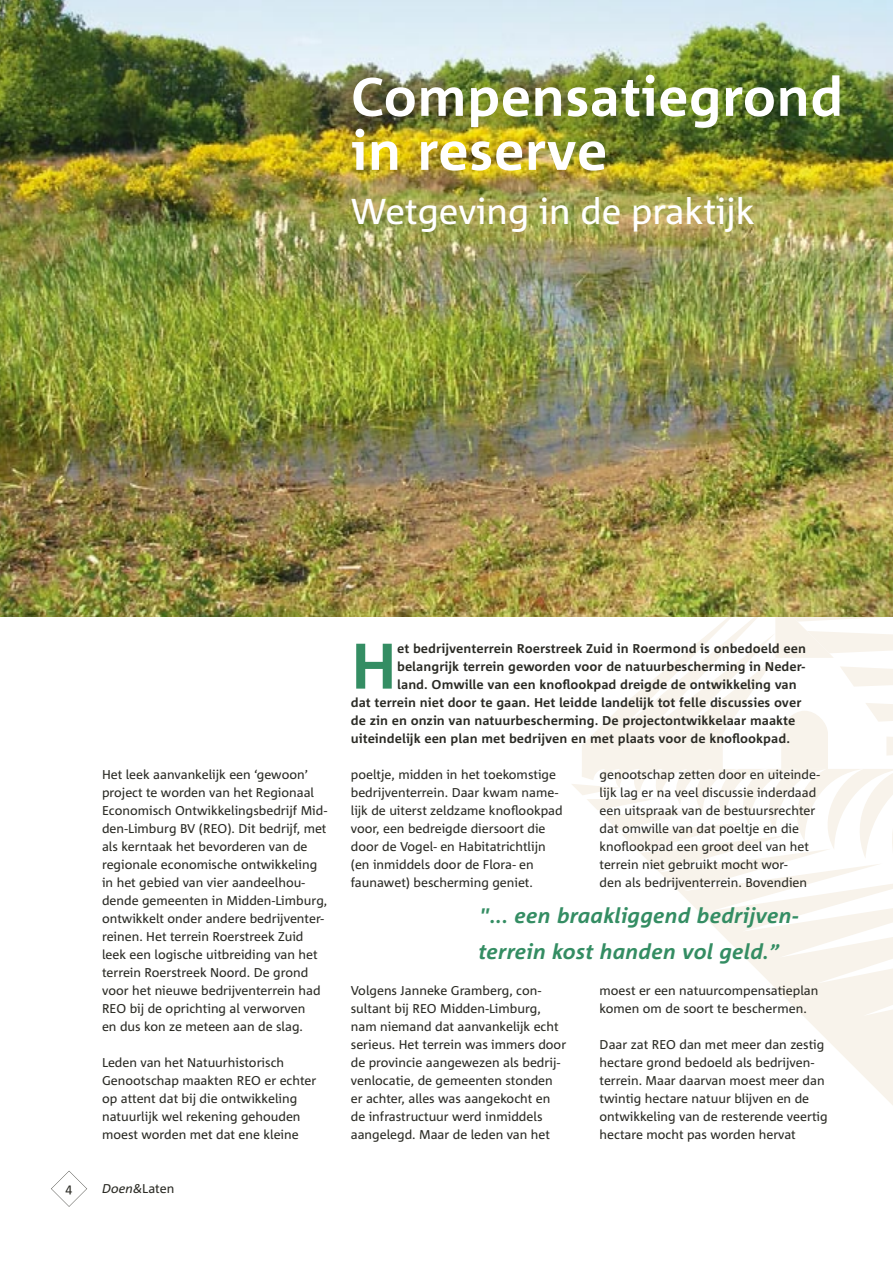
<style>
.page{position:relative;width:893px;height:1263px;background:#fff}
.page>*{position:absolute;margin:0;border:0;box-sizing:border-box;transform-origin:0 0}
.t1{font:64.35px "Agrofont Vet";color:#348d63}
.t2{font:54px/54px "Agrofont Vet";color:#fff}
.t3{font:36px "Agrofont Normaal";color:#fff}
.t4{font:21px/36px "Agrofont Vet Cursief";color:#348d63}
.t5{font:12.75px/18px "Agrofont Normaal";color:#2b2b25}
.t6{font:12.75px "Agrofont Vet";color:#2b2b25}
.t7{font:12.75px "Agrofont Normaal Cursief";color:#2b2b25}
.s1{font-family:"Agrofont Normaal"}
</style>
<div class="page">
<svg style="left:677px;top:889px;width:216px;height:216px"></svg>
<svg style="left:572px;top:617px;width:321px;height:272px"></svg>
<img style="left:0;top:0;width:893px;height:617px">
<svg style="left:51px;top:1171px;width:36px;height:36px"></svg>
<h2 class="t2" style="left:351px;top:72px;width:494px">Compensatiegrond in reserve</h2>
<h3 class="t3" style="left:351px;top:192px;width:405px">Wetgeving in de praktijk</h3>
<p class="t5" style="left:102px;top:766px;width:227px">Het leek aanvankelijk een ‘gewoon’ project te worden van het Regionaal Economisch Ontwikkelingsbedrijf Mid&shy;den-Limburg BV (REO). Dit bedrijf, met als kerntaak het bevorderen van de regionale economische ontwikkeling in het gebied van vier aandeelhou&shy;dende gemeenten in Midden-Limburg, ontwikkelt onder andere bedrijventer&shy;reinen. Het terrein Roerstreek Zuid leek een logische uitbreiding van het terrein Roerstreek Noord. De grond voor het nieuwe bedrijventerrein had REO bij de oprichting al verworven<br>en dus kon ze meteen aan de slag.</p>
<p class="t5" style="left:102px;top:1054px;width:216px">Leden van het Natuurhistorisch Genootschap maakten REO er echter op attent dat bij die ontwikkeling natuurlijk wel rekening gehouden moest worden met dat ene kleine</p>
<p class="t5" style="left:66px;top:1180px;width:8px">4</p>
<p class="t7" style="left:102px;top:1181px;width:74px">Doen&amp;<span class="s1">Laten</span></p>
<h1 class="t1" style="left:351px;top:631px;width:48px">H</h1>
<p class="t6" style="left:397px;top:641px;width:410px">et bedrijventerrein Roerstreek Zuid in Roermond is onbedoeld een</p>
<p class="t6" style="left:397px;top:659px;width:410px">belangrijk terrein geworden voor de natuurbescherming in Neder-</p>
<p class="t6" style="left:397px;top:677px;width:401px">land. Omwille van een knoflookpad dreigde de ontwikkeling van</p>
<p class="t6" style="left:351px;top:695px;width:452px">dat terrein niet door te gaan. Het leidde landelijk tot felle discussies over</p>
<p class="t6" style="left:351px;top:713px;width:446px">de zin en onzin van natuurbescherming. De projectontwikkelaar maakte</p>
<p class="t6" style="left:351px;top:731px;width:441px">uiteindelijk een plan met bedrijven en met plaats voor de knoflookpad.</p>
<p class="t5" style="left:351px;top:765px;width:213px">poeltje, midden in het toekomstige bedrijventerrein. Daar kwam name&shy;lijk de uiterst zeldzame knoflookpad voor, een bedreigde diersoort die door de Vogel- en Habitatrichtlijn (en inmiddels door de Flora- en faunawet) bescherming geniet.</p>
<p class="t5" style="left:600px;top:766px;width:222px">genootschap zetten door en uiteinde&shy;lijk lag er na veel discussie inderdaad een uitspraak van de bestuursrechter dat omwille van dat poeltje en die knoflookpad een groot deel van het terrein niet gebruikt mocht wor-<br>den als bedrijventerrein. Bovendien</p>
<h3 class="t4" style="left:478px;top:898px;width:322px">"... een braakliggend bedrijven&shy;terrein kost handen vol geld.”</h3>
<p class="t5" style="left:351px;top:982px;width:217px">Volgens Janneke Gramberg, con&shy;sultant bij REO Midden-Limburg, nam niemand dat aanvankelijk echt serieus. Het terrein was immers door de provincie aangewezen als bedrij&shy;venlocatie, de gemeenten stonden er achter, alles was aangekocht en de infrastructuur werd inmiddels aangelegd. Maar de leden van het</p>
<p class="t5" style="left:600px;top:982px;width:220px">moest er een natuurcompensatieplan komen om de soort te beschermen.</p>
<p class="t5" style="left:600px;top:1036px;width:230px">Daar zat REO dan met meer dan zestig hectare grond bedoeld als bedrijven&shy;terrein. Maar daarvan moest meer dan twintig hectare natuur blijven en de ontwikkeling van de resterende veertig hectare mocht pas worden hervat</p>
</div>
